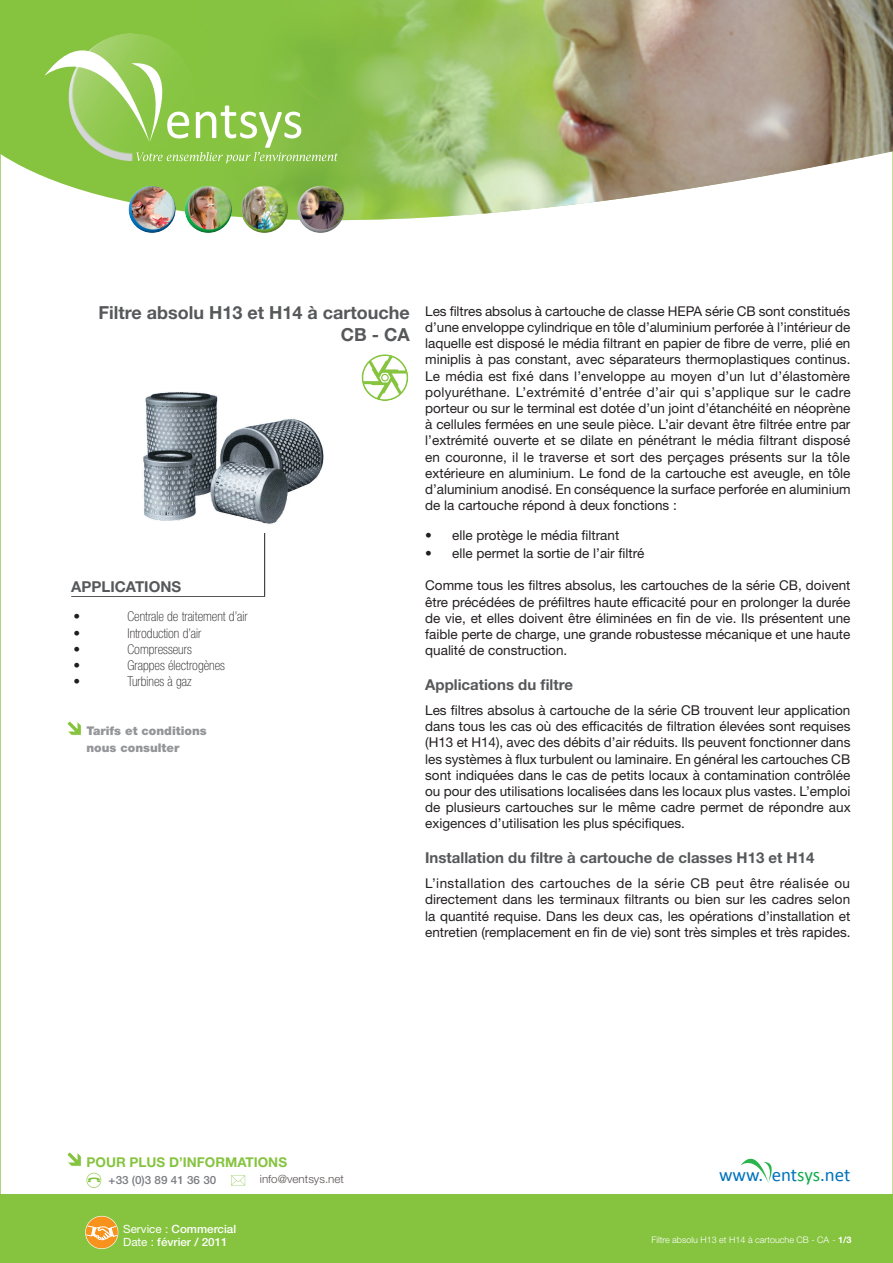
<style>
.page{position:relative;width:893px;height:1263px;background:#fff}
.page>*{position:absolute;margin:0;border:0;box-sizing:border-box;transform-origin:0 0}
.t1{font:18.9px "Calibri";color:#0072bc}
.t2{font:700 18px/21.6px "Helvetica Neue LT Std";color:#57585a;text-align:right}
.t3{font:700 15px "Helvetica Neue LT Std";color:#57585a}
.t4{font:13.5px/16.2px "Helvetica Neue LT Std";color:#231f20;text-align:justify}
.t5{font:100 condensed 13.5px "Helvetica Neue LT Std";color:#231f20}
.t6{font:700 13.5px "Helvetica Neue LT Std";color:#86c440}
.t7{font:900 12px/17.1px "Helvetica Neue LT Std";color:#939598}
.t8{font:500 11.4px/13.6px "Helvetica Neue LT Std";color:#fff}
.t9{font:300 11.4px "Helvetica Neue LT Std";color:#595353}
.t10{font:500 11.4px "Helvetica Neue LT Std";color:#7c7d82}
.t11{font:300 9px "Helvetica Neue LT Std";color:#fff}
.s1{color:#0cae4c}
.s2{font-weight:400}
.s3{font-weight:700}
</style>
<div class="page">
<div style="left:0;top:1195px;width:893px;height:68px;background:#86c440"></div>
<svg style="left:67px;top:1152px;width:14px;height:15px"></svg>
<svg style="left:87px;top:1173px;width:14px;height:15px"></svg>
<svg style="left:231px;top:1175px;width:14px;height:10px"></svg>
<svg style="left:741px;top:1158px;width:31px;height:25px"></svg>
<svg style="left:0;top:0;width:199px;height:277px;fill:#86c440"></svg>
<img style="left:199px;top:0;width:694px;height:221px">
<div style="left:295px;top:184px;width:49px;height:38px;background:#fff;opacity:.56"></div>
<div style="left:296px;top:193px;width:49px;height:42px;background:#231f20;opacity:.39"></div>
<div style="left:239px;top:185px;width:49px;height:37px;background:#fff;opacity:.56"></div>
<div style="left:240px;top:193px;width:48px;height:43px;background:#231f20;opacity:.39"></div>
<div style="left:183px;top:186px;width:49px;height:36px;background:#fff;opacity:.56"></div>
<div style="left:184px;top:193px;width:49px;height:42px;background:#231f20;opacity:.39"></div>
<div style="left:126px;top:186px;width:50px;height:36px;background:#fff;opacity:.56"></div>
<div style="left:128px;top:193px;width:49px;height:42px;background:#231f20;opacity:.39"></div>
<svg style="left:44px;top:26px;width:294px;height:137px"></svg>
<svg style="left:85px;top:1216px;width:33px;height:33px"></svg>
<div style="left:360px;top:353px;width:50px;height:49px;border:6px solid #fff;border-radius:50%"></div>
<svg style="left:362px;top:354px;width:46px;height:47px"></svg>
<hr style="left:71px;top:596px;width:194px;height:1px;background:#57585a">
<hr style="left:264px;top:533px;width:1px;height:63px;background:#231f20">
<svg style="left:67px;top:721px;width:14px;height:14px"></svg>
<img style="left:143px;top:392px;width:181px;height:132px">
<h2 class="t2" style="left:99px;top:302px;width:313px">Filtre absolu H13 et H14 à cartouche<br>CB - CA</h2>
<p class="t4" style="left:425px;top:303px;width:427px">Les filtres absolus à cartouche de classe HEPA série CB sont constitués d’une enveloppe cylindrique en tôle d’aluminium perforée à l’intérieur de laquelle est disposé le média filtrant en papier de fibre de verre, plié en miniplis à pas constant, avec séparateurs thermoplastiques continus.<br>Le média est fixé dans l’enveloppe au moyen d’un lut d’élastomère polyuréthane. L’extrémité d’entrée d’air qui s’applique sur le cadre porteur ou sur le terminal est dotée d’un joint d’étanchéité en néoprène à cellules fermées en une seule pièce. L’air devant être filtrée entre par l’extrémité ouverte et se dilate en pénétrant le média filtrant disposé en couronne, il le traverse et sort des perçages présents sur la tôle extérieure en aluminium. Le fond de la cartouche est aveugle, en tôle d’aluminium anodisé. En conséquence la surface perforée en aluminium de la cartouche répond à deux fonctions :</p>
<p class="t4" style="left:425px;top:527px;width:196px">• elle protège le média filtrant</p>
<p class="t4" style="left:425px;top:545px;width:221px">• elle permet la sortie de l’air filtré</p>
<p class="t4" style="left:425px;top:577px;width:427px">Comme tous les filtres absolus, les cartouches de la série CB, doivent être précédées de préfiltres haute efficacité pour en prolonger la durée de vie, et elles doivent être éliminées en fin de vie. Ils présentent une faible perte de charge, une grande robustesse mécanique et une haute qualité de construction.</p>
<p class="t3" style="left:425px;top:676px;width:149px">Applications du filtre</p>
<p class="t4" style="left:425px;top:702px;width:427px">Les filtres absolus à cartouche de la série CB trouvent leur application dans tous les cas où des efficacités de filtration élevées sont requises (H13 et H14), avec des débits d’air réduits. Ils peuvent fonctionner dans les systèmes à flux turbulent ou laminaire. En général les cartouches CB sont indiquées dans le cas de petits locaux à contamination contrôlée ou pour des utilisations localisées dans les locaux plus vastes. L’emploi de plusieurs cartouches sur le même cadre permet de répondre aux exigences d’utilisation les plus spécifiques.</p>
<p class="t3" style="left:425px;top:849px;width:391px">Installation du filtre à cartouche de classes H13 et H14</p>
<p class="t4" style="left:425px;top:875px;width:427px">L’installation des cartouches de la série CB peut être réalisée ou directement dans les terminaux filtrants ou bien sur les cadres selon la quantité requise. Dans les deux cas, les opérations d’installation et entretien (remplacement en fin de vie) sont très simples et très rapides.</p>
<p class="t3" style="left:71px;top:577px;width:21px">Applications</p>
<p class="t5" style="left:73px;top:609px;width:8px">•</p>
<p class="t5" style="left:127px;top:609px;width:122px">Centrale de traitement d’air</p>
<p class="t5" style="left:73px;top:625px;width:8px">•</p>
<p class="t5" style="left:127px;top:625px;width:75px">Introduction d’air</p>
<p class="t5" style="left:73px;top:641px;width:8px">•</p>
<p class="t5" style="left:127px;top:641px;width:66px">Compresseurs</p>
<p class="t5" style="left:73px;top:658px;width:8px">•</p>
<p class="t5" style="left:127px;top:658px;width:99px">Grappes électrogènes</p>
<p class="t5" style="left:73px;top:674px;width:8px">•</p>
<p class="t5" style="left:127px;top:674px;width:66px">Turbines à gaz</p>
<p class="t7" style="left:86px;top:722px;width:122px">Tarifs et conditions nous consulter</p>
<p class="t6" style="left:87px;top:1153px;width:202px">POUR PLUS D’INFORMATIONS</p>
<p class="t10" style="left:109px;top:1173px;width:109px">+33 (0)3 89 41 36 30</p>
<p class="t9" style="left:260px;top:1172px;width:86px">info@ventsys.net</p>
<h1 class="t1" style="left:719px;top:1163px;width:133px">www. ent<span class="s1">sys</span>.net</h1>
<p class="t8" style="left:123px;top:1221px;width:115px"><span class="s2">Service :</span> Commercial<br><span class="s2">Date :</span> février / 2011</p>
<p class="t11" style="left:652px;top:1234px;width:201px">Filtre absolu H13 et H14 à cartouche CB - CA - <span class="s3">1/3</span></p>
</div>
